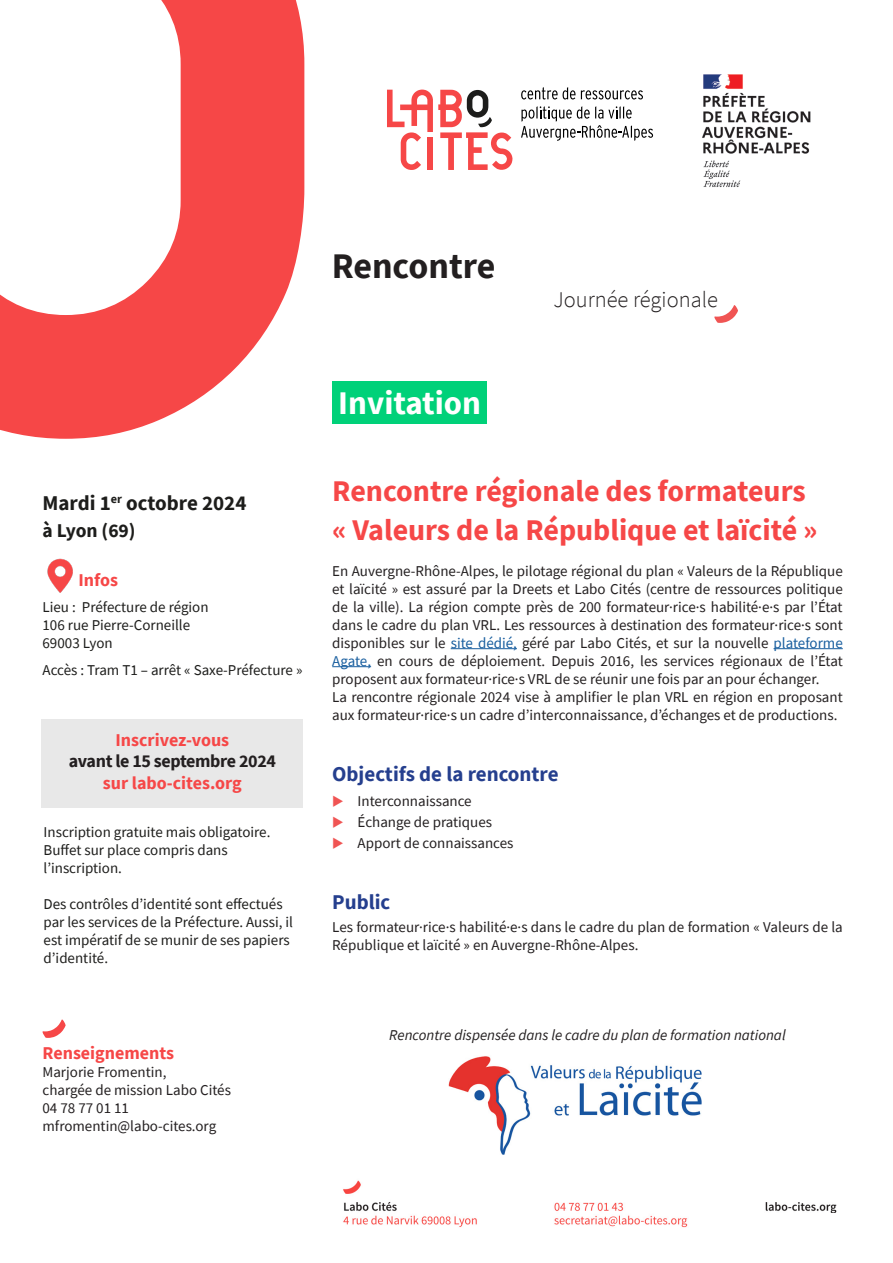
<style>
.page{position:relative;width:893px;height:1263px;background:#fff}
.page>*{position:absolute;margin:0;border:0;box-sizing:border-box;transform-origin:0 0}
.t1{font:700 36px "Source Sans Pro";color:#231f20}
.Titre_1___rouge{font:700 33px "Source Sans Pro";color:#fff}
.Titre_1___rouge-2{font:700 30px "Source Sans Pro";color:#f64747}
.Type_de_rencontre{font:300 22.5px "Source Sans Pro";color:#231f20}
.Texte_courant{font:700 21px "Source Sans Pro";color:#253f8e}
.Date_et_Lieu{font:700 21px "Source Sans Pro";color:#1d1d1b}
.Date_et_Lieu-2{font:700 19.5px "Source Sans Pro";letter-spacing:-.005em;color:#1d1d1b}
.t2{font:700 18px/21.6px "Source Sans Pro";letter-spacing:-.02em;color:#231f20;text-align:center}
.Titre_4___rouge{font:700 18px "Source Sans Pro";color:#f64747}
.Texte_courant-2{font:15px/18px "Source Sans Pro";color:#231f20}
.Infos_techniques{font:15px/18px "Source Sans Pro";color:#1d1d1b}
.Texte_courant-3{font:italic 15px "Source Sans Pro";color:#231f20}
.s1{color:#f64747}
.s2{color:#175d9e}
.s3{color:#f05453}
</style>
<div class="page">
<svg style="left:0;top:0;width:304px;height:439px;fill:#f64747"></svg>
<hr style="left:451px;top:648px;width:66px;height:1px;background:#175d9e">
<hr style="left:773px;top:648px;width:70px;height:1px;background:#175d9e">
<hr style="left:332px;top:666px;width:39px;height:1px;background:#175d9e">
<svg style="left:714px;top:305px;width:24px;height:18px"></svg>
<svg style="left:387px;top:90px;width:125px;height:80px"></svg>
<svg style="left:521px;top:87px;width:122px;height:12px"></svg>
<svg style="left:521px;top:106px;width:132px;height:35px"></svg>
<img style="left:343px;top:1180px;width:494px;height:48px">
<div style="left:41px;top:719px;width:262px;height:89px;background:#e8e8e8"></div>
<div style="left:755px;top:1213px;width:121px;height:26px;background:#fff"></div>
<div style="left:332px;top:381px;width:154px;height:43px;background:#00d179"></div>
<img style="left:47px;top:558px;width:26px;height:35px">
<img style="left:702px;top:74px;width:109px;height:114px">
<img style="left:449px;top:1056px;width:253px;height:98px">
<svg style="left:42px;top:1019px;width:24px;height:19px"></svg>
<p class="t1" style="left:332px;top:242px;width:165px">Rencontre</p>
<p class="Type_de_rencontre" style="left:553px;top:285px;width:166px">Journée régionale</p>
<p class="Date_et_Lieu" style="left:43px;top:489px;width:205px">Mardi 1<sup>er</sup> octobre 2024</p>
<p class="Date_et_Lieu-2" style="left:43px;top:518px;width:95px">à Lyon (69)</p>
<p class="Titre_4___rouge" style="left:79px;top:568px;width:41px">Infos</p>
<p class="Infos_techniques" style="left:43px;top:598px;width:168px">Lieu : Préfecture de région<br>106 rue Pierre-Corneille<br>69003 Lyon</p>
<p class="Infos_techniques" style="left:43px;top:661px;width:261px">Accès : Tram T1 – arrêt « Saxe-Préfecture »</p>
<p class="Titre_4___rouge" style="left:116px;top:727px;width:115px">Inscrivez-vous</p>
<p class="t2" style="left:69px;top:750px;width:209px">avant le 15 septembre 2024 <span class="s1">sur labo-cites.org</span></p>
<p class="Infos_techniques" style="left:44px;top:823px;width:228px">Inscription gratuite mais obligatoire.</p>
<p class="Infos_techniques" style="left:44px;top:841px;width:186px">Buffet sur place compris dans l’inscription.</p>
<p class="Infos_techniques" style="left:44px;top:895px;width:251px">Des contrôles d’identité sont effectués par les services de la Préfecture. Aussi, il est impératif de se munir de ses papiers d’identité.</p>
<p class="Titre_4___rouge" style="left:43px;top:1040px;width:133px">Renseignements</p>
<p class="Texte_courant-2" style="left:43px;top:1062px;width:125px">Marjorie Fromentin,</p>
<p class="Texte_courant-2" style="left:43px;top:1080px;width:190px">chargée de mission Labo Cités</p>
<p class="Texte_courant-2" style="left:43px;top:1098px;width:88px">04 78 77 01 11</p>
<p class="Texte_courant-2" style="left:43px;top:1116px;width:175px">mfromentin@labo-cites.org</p>
<p class="Titre_1___rouge" style="left:338px;top:381px;width:144px">Invitation</p>
<p class="Titre_1___rouge-2" style="left:332px;top:470px;width:475px">Rencontre régionale des formateurs</p>
<p class="Titre_1___rouge-2" style="left:332px;top:509px;width:487px">« Valeurs de la République et laïcité »</p>
<p class="Texte_courant-2" style="left:332px;top:561px;width:512px;text-align:justify">En Auvergne-Rhône-Alpes, le pilotage régional du plan « Valeurs de la République et laïcité » est assuré par la Dreets et Labo Cités (centre de ressources politique de la ville). La région compte près de 200 formateur·rice·s habilité·e·s par l’État dans le cadre du plan VRL. Les ressources à destination des formateur·rice·s sont disponibles sur le <span class="s2">site dédié,</span> géré par Labo Cités, et sur la nouvelle <span class="s2">plateforme Agate,</span> en cours de déploiement. Depuis 2016, les services régionaux de l’État proposent aux formateur·rice·s VRL de se réunir une fois par an pour échanger.</p>
<p class="Texte_courant-2" style="left:332px;top:687px;width:512px">La rencontre régionale 2024 vise à amplifier le plan VRL en région en proposant aux formateur·rice·s un cadre d’interconnaissance, d’échanges et de productions.</p>
<p class="Texte_courant" style="left:332px;top:760px;width:228px">Objectifs de la rencontre</p>
<p class="Texte_courant-2" style="left:332px;top:792px;width:141px"><span class="s3">◆</span> Interconnaissance</p>
<p class="Texte_courant-2" style="left:332px;top:813px;width:161px"><span class="s3">◆</span> Échange de pratiques</p>
<p class="Texte_courant-2" style="left:332px;top:834px;width:183px"><span class="s3">◆</span> Apport de connaissances</p>
<p class="Texte_courant" style="left:332px;top:888px;width:60px">Public</p>
<p class="Texte_courant-2" style="left:332px;top:917px;width:512px">Les formateur·rice·s habilité·e·s dans le cadre du plan de formation « Valeurs de la<br>République et laïcité » en Auvergne-Rhône-Alpes.</p>
<p class="Texte_courant-3" style="left:389px;top:1025px;width:398px">Rencontre dispensée dans le cadre du plan de formation national</p>
</div>
